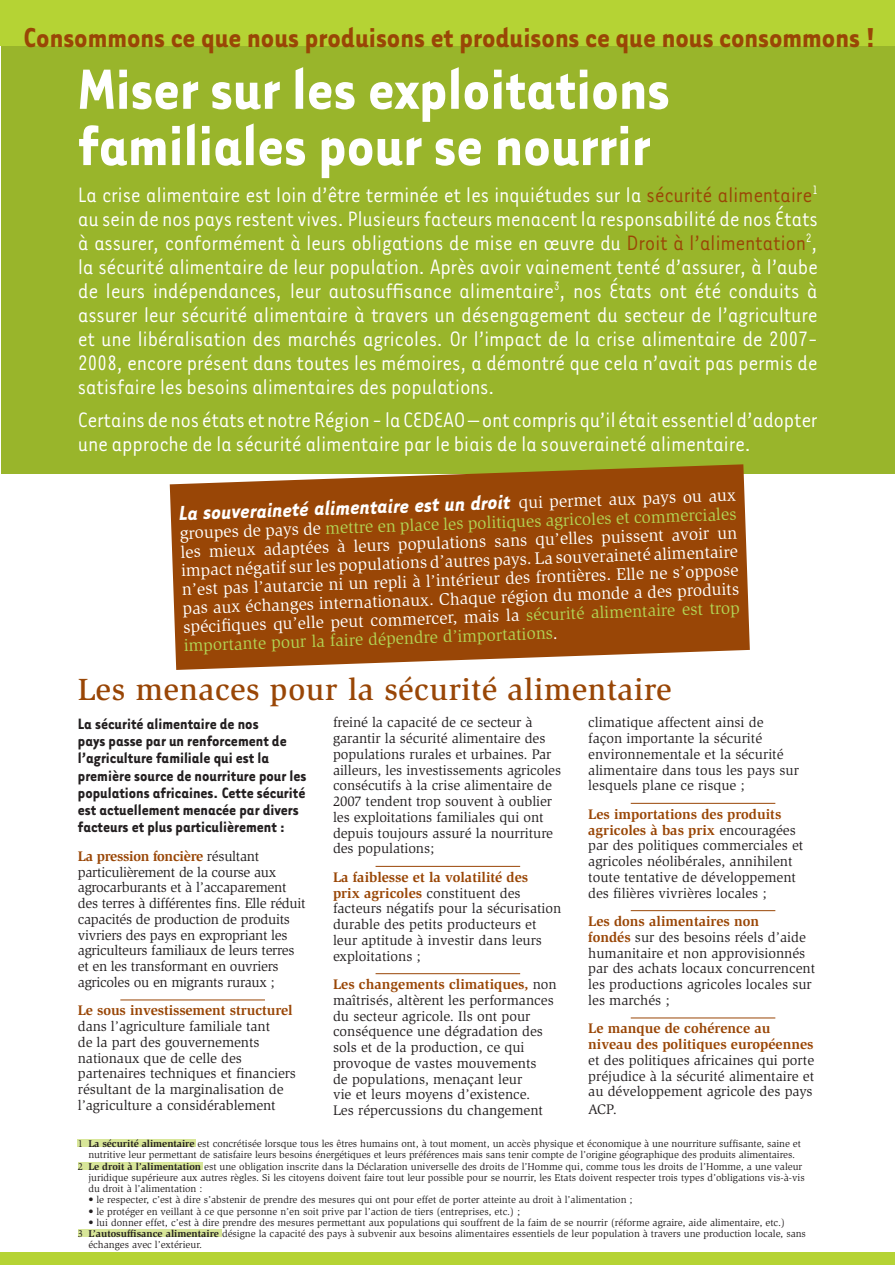
<style>
.page{position:relative;width:895px;height:1265px;background:#fff}
.page>*{position:absolute;margin:0;border:0;box-sizing:border-box;transform-origin:0 0}
.t1{font:700 65.25px/56.2px "Tarzana Narrow";color:#fff}
.t2{font:700 31.5px "Tarzana Narrow";color:#994606}
.t3{font:500 31.5px "Slimbach";letter-spacing:.02em;color:#994606}
.t4{font:24px/24px "Tarzana Narrow";letter-spacing:-.015em;color:#fff;text-align:justify}
.t5{font:italic 700 23.25px "Tarzana Narrow";color:#fff}
.t6{font:17.25px/18.8px "Slimbach";color:#fff;text-align:justify}
.t7{font:700 17.25px/17.2px "Tarzana Narrow";color:#231f20}
.t8{font:14.25px/15.8px "Slimbach";letter-spacing:-.005em;color:#231f20}
.t9{font:700 14.25px/15.8px "Slimbach";color:#994606}
.t10{font:10.2px "Slimbach";color:#231f20}
.s1{color:#994606}
.s2{font-family:"Slimbach";font-weight:400;font-style:normal;font-size:17.25px}
.s3{color:#b2d454}
.s4{font-weight:700;color:#994606}
.s5{font-weight:700}
</style>
<div class="page">
<div style="left:78px;top:1139px;width:118px;height:8px;background:#d8e699"></div>
<div style="left:78px;top:1161px;width:125px;height:8px;background:#d8e699"></div>
<div style="left:78px;top:1228px;width:143px;height:8px;background:#d8e699"></div>
<div style="left:1px;top:0;width:893px;height:474px;background:#99b52b"></div>
<div style="left:0;top:1251px;width:895px;height:13px;background:#b5d334"></div>
<div style="left:0;top:0;width:895px;height:46px;background:#b5d334"></div>
<svg style="left:170px;top:464px;width:580px;height:206px;background:#a35c20"></svg>
<hr style="left:120px;top:999px;width:145px;height:1px;background:#994606">
<hr style="left:375px;top:866px;width:145px;height:1px;background:#994606">
<hr style="left:375px;top:973px;width:145px;height:1px;background:#994606">
<hr style="left:631px;top:803px;width:144px;height:1px;background:#994606">
<hr style="left:631px;top:910px;width:144px;height:1px;background:#994606">
<hr style="left:631px;top:1017px;width:144px;height:1px;background:#994606">
<h2 class="t2" style="left:24px;top:18px;width:853px">Consommons ce que nous produisons et produisons ce que nous consommons !</h2>
<h1 class="t1" style="left:78px;top:58px;width:593px">Miser sur les exploitations familiales pour se nourrir</h1>
<p class="t4" style="left:78px;top:182px;width:741px">La crise alimentaire est loin d’être terminée et les inquiétudes sur la <span class="s1">sécurité alimentaire</span><sup>1 </sup>au sein de nos pays restent vives. Plusieurs facteurs menacent la responsabilité de nos états à assurer, conformément à leurs obligations de mise en œuvre du <span class="s1">Droit à l’alimentation</span><sup>2</sup>, la sécurité alimentaire de leur population. Après avoir vainement tenté d’assurer, à l’aube de leurs indépendances, leur autosuffisance alimentaire<sup>3</sup>, nos états ont été conduits à assurer leur sécurité alimentaire à travers un désengagement du secteur de l’agriculture et une libéralisation des marchés agricoles. Or l’impact de la crise alimentaire de 2007- 2008, encore présent dans toutes les mémoires, a démontré que cela n’avait pas permis de satisfaire les besoins alimentaires des populations.</p>
<h3 class="t4" style="left:78px;top:407px;width:741px">Certains de nos états et notre Région - la CEDEAO – ont compris qu’il était essentiel d’adopter une approche de la sécurité alimentaire par le biais de la souveraineté alimentaire.</h3>
<h3 class="t5" style="left:179px;top:498px;width:558px;rotate:-2deg">La souveraineté alimentaire est un droit <span class="s2">qui permet aux pays ou aux</span></h3>
<p class="t6" style="left:180px;top:524px;width:558px;rotate:-2deg">groupes de pays de <span class="s3">mettre en place les politiques agricoles et commerciales </span>les mieux adaptées à leurs populations sans qu’elles puissent avoir un impact négatif sur les populations d’autres pays. La souveraineté alimentaire n’est pas l’autarcie ni un repli à l’intérieur des frontières. Elle ne s’oppose pas aux échanges internationaux. Chaque région du monde a des produits spécifi ques qu’elle peut commercer, mais la <span class="s3">sécurité alimentaire est trop importante pour la faire dépendre d’importations</span>.</p>
<h2 class="t3" style="left:78px;top:670px;width:595px">Les menaces pour la sécurité alimentaire</h2>
<p class="t7" style="left:78px;top:714px;width:230px">La sécurité alimentaire de nos<br>pays passe par un renforcement de l’agriculture familiale qui est la première source de nourriture pour les populations africaines. Cette sécurité est actuellement menacée par divers facteurs et plus particulièrement :</p>
<p class="t8" style="left:78px;top:848px;width:229px"><span class="s4">La pression foncière</span> résultant particulièrement de la course aux agrocarburants et à l’accaparement des terres à différentes fins. Elle réduit capacités de production de produits vivriers des pays en expropriant les agriculteurs familiaux de leurs terres et en les transformant en ouvriers agricoles ou en migrants ruraux ;</p>
<p class="t9" style="left:78px;top:1002px;width:216px">Le sous investissement structurel</p>
<p class="t8" style="left:78px;top:1018px;width:220px">dans l’agriculture familiale tant<br>de la part des gouvernements nationaux que de celle des partenaires techniques et financiers résultant de la marginalisation de l’agriculture a considérablement</p>
<p class="t8" style="left:333px;top:714px;width:230px">freiné la capacité de ce secteur à garantir la sécurité alimentaire des populations rurales et urbaines. Par ailleurs, les investissements agricoles consécutifs à la crise alimentaire de 2007 tendent trop souvent à oublier les exploitations familiales qui ont depuis toujours assuré la nourriture des populations;</p>
<p class="t8" style="left:333px;top:869px;width:230px"><span class="s4">La faiblesse et la volatilité des<br>prix agricoles</span> constituent des facteurs négatifs pour la sécurisation durable des petits producteurs et leur aptitude à investir dans leurs exploitations ;</p>
<p class="t8" style="left:333px;top:976px;width:225px"><span class="s4">Les changements climatiques,</span> non maîtrisés, altèrent les performances du secteur agricole. Ils ont pour conséquence une dégradation des sols et de la production, ce qui provoque de vastes mouvements<br>de populations, menaçant leur<br>vie et leurs moyens d’existence.<br>Les répercussions du changement</p>
<p class="t8" style="left:588px;top:714px;width:212px">climatique affectent ainsi de façon importante la sécurité environnementale et la sécurité alimentaire dans tous les pays sur lesquels plane ce risque ;</p>
<p class="t8" style="left:588px;top:806px;width:217px"><span class="s4">Les importations des produits agricoles à bas prix</span> encouragées par des politiques commerciales et agricoles néolibérales, annihilent toute tentative de développement des filières vivrières locales ;</p>
<p class="t8" style="left:588px;top:913px;width:228px"><span class="s4">Les dons alimentaires non<br>fondés</span> sur des besoins réels d’aide humanitaire et non approvisionnés par des achats locaux concurrencent les productions agricoles locales sur les marchés ;</p>
<p class="t9" style="left:588px;top:1020px;width:227px">Le manque de cohérence au niveau des politiques européennes</p>
<p class="t8" style="left:588px;top:1052px;width:227px;text-align:justify">et des politiques africaines qui porte préjudice à la sécurité alimentaire et au développement agricole des pays</p>
<p class="t8" style="left:588px;top:1101px;width:30px">ACP.</p>
<p class="t10" style="left:78px;top:1137px;width:724px">1 <span class="s5">La sécurité alimentaire</span> est concrétisée lorsque tous les êtres humains ont, à tout moment, un accès physique et économique à une nourriture suffisante, saine et</p>
<p class="t10" style="left:88px;top:1148px;width:708px">nutritive leur permettant de satisfaire leurs besoins énergétiques et leurs préférences mais sans tenir compte de l’origine géographique des produits alimentaires.</p>
<p class="t10" style="left:78px;top:1160px;width:726px">2 <span class="s5">Le droit à l’alimentation</span> est une obligation inscrite dans la Déclaration universelle des droits de l’Homme qui, comme tous les droits de l’Homme, a une valeur</p>
<p class="t10" style="left:88px;top:1171px;width:718px">juridique supérieure aux autres règles. Si les citoyens doivent faire tout leur possible pour se nourrir, les Etats doivent respecter trois types d’obligations vis-à-vis</p>
<p class="t10" style="left:88px;top:1182px;width:116px">du droit à l’alimentation :</p>
<p class="t10" style="left:88px;top:1193px;width:546px">• le respecter, c’est à dire s’abstenir de prendre des mesures qui ont pour effet de porter atteinte au droit à l’alimentation ;</p>
<p class="t10" style="left:88px;top:1205px;width:433px">• le protéger en veillant à ce que personne n’en soit prive par l’action de tiers (entreprises, etc.) ;</p>
<p class="t10" style="left:88px;top:1216px;width:698px">• lui donner effet, c’est à dire prendre des mesures permettant aux populations qui souffrent de la faim de se nourrir (réforme agraire, aide alimentaire, etc.)</p>
<p class="t10" style="left:78px;top:1227px;width:729px">3 <span class="s5">L’autosuffisance alimentaire</span> désigne la capacité des pays à subvenir aux besoins alimentaires essentiels de leur population à travers une production locale, sans</p>
<p class="t10" style="left:88px;top:1238px;width:115px">échanges avec l’extérieur.</p>
</div>
